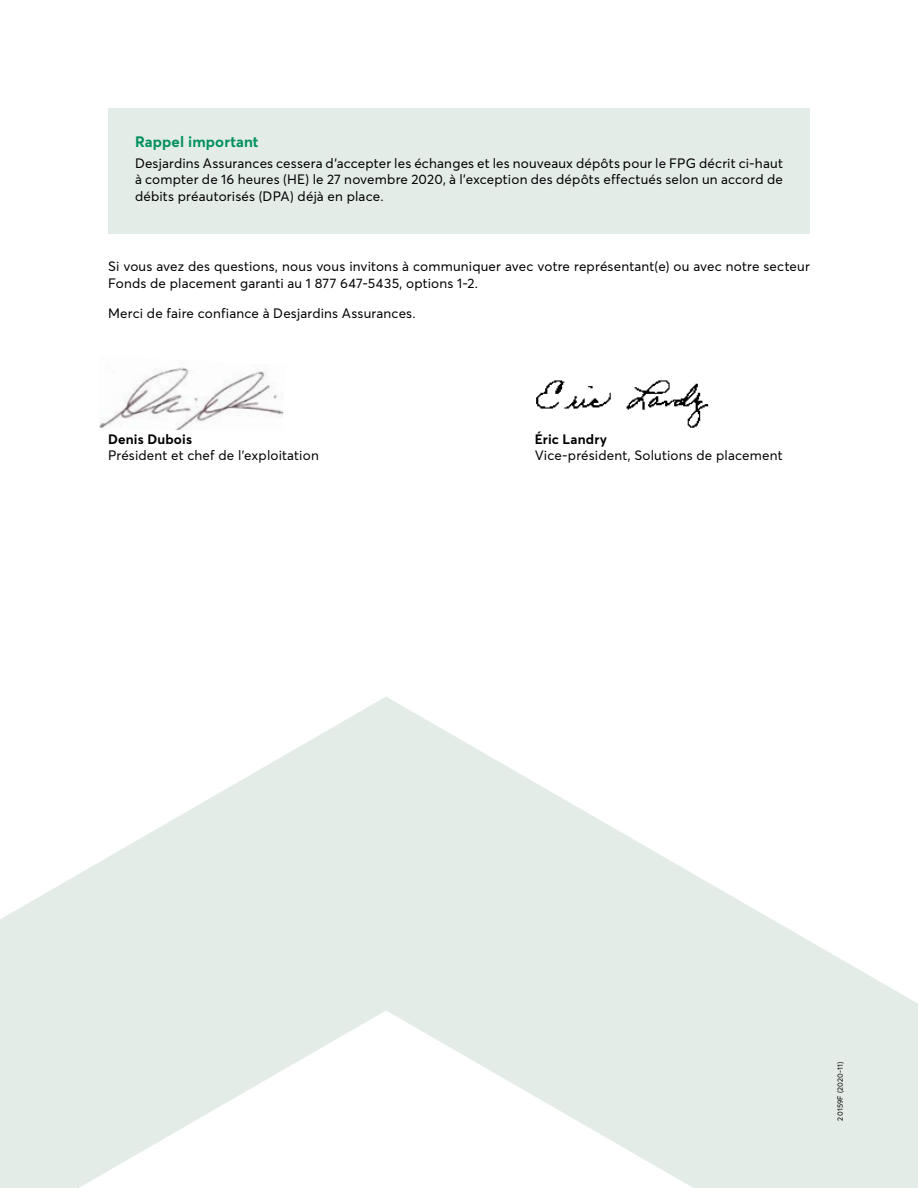
<style>
.page{position:relative;width:918px;height:1188px;background:#fff}
.page>*{position:absolute;margin:0;border:0;box-sizing:border-box;transform-origin:0 0}
.t1{font:700 15px "Averta";letter-spacing:.01em;color:#00905e}
.t2{font:13.5px/16.5px "Averta";letter-spacing:.01em;color:#000}
.t3{font:7.5px "Averta";letter-spacing:.025em;color:#000}
.s1{font-weight:700}
</style>
<div class="page">
<svg style="left:0;top:697px;width:918px;height:491px;fill:#e3ece7"></svg>
<img style="left:536px;top:380px;width:173px;height:48px">
<img style="left:99px;top:367px;width:185px;height:63px">
<div style="left:108px;top:108px;width:702px;height:125px;background:#e3ece7"></div>
<h2 class="t1" style="left:135px;top:132px;width:125px">Rappel important</h2>
<p class="t2" style="left:135px;top:154px;width:649px;text-align:justify">Desjardins Assurances cessera d’accepter les échanges et les nouveaux dépôts pour le FPG décrit ci-haut à compter de 16 heures (HE) le 27 novembre 2020, à l’exception des dépôts effectués selon un accord de débits préautorisés (DPA) déjà en place.</p>
<p class="t2" style="left:108px;top:258px;width:703px">Si vous avez des questions, nous vous invitons à communiquer avec votre représentant(e) ou avec notre secteur<br>Fonds de placement garanti au 1 877 647-5435, options 1-2.</p>
<p class="t2" style="left:108px;top:305px;width:309px">Merci de faire confiance à Desjardins Assurances.</p>
<p class="t2" style="left:108px;top:431px;width:212px"><span class="s1">Denis Dubois<br></span>Président et chef de l’exploitation</p>
<p class="t2" style="left:535px;top:431px;width:250px"><span class="s1">Éric Landry<br></span>Vice-président, Solutions de placement</p>
<p class="t3" style="left:835px;top:1120px;width:61px;rotate:-90deg">20159F (2020-11)</p>
</div>
